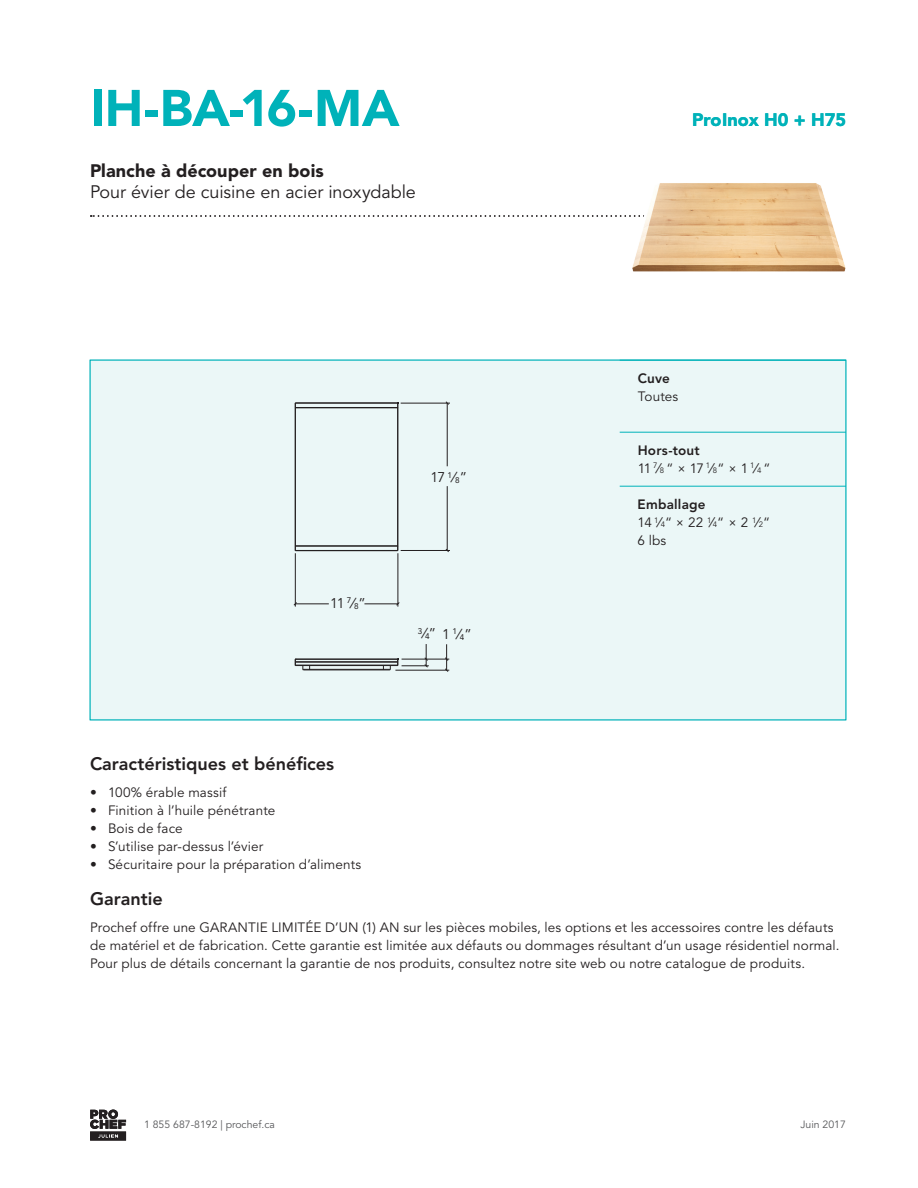
<style>
.page{position:relative;width:918px;height:1188px;background:#fff}
.page>*{position:absolute;margin:0;border:0;box-sizing:border-box;transform-origin:0 0}
.N__Produit{font:900 51px "Avenir LT Std";letter-spacing:-.01em;color:#00b2b9}
.Sous_Titre_12pt{font:800 18px "Avenir LT Std";color:#231f20}
.Titre_1_-_Book{font:18px "Avenir LT Std";letter-spacing:-.005em;color:#231f20}
.Titre_1_-_Black{font:900 18px "Avenir LT Std";color:#231f20}
.Sous_titre_Bleu{font:900 18px "Avenir LT Std";color:#00b2b9}
.t1{font:14.1px "Avenir LT Std";color:#231f20}
.Courant{font:13.5px/18px "Avenir LT Std";letter-spacing:.01em;color:#231f20}
.Spec_-__Courant_Book{font:13.5px "Avenir LT Std";letter-spacing:.005em;color:#231f20}
.Spec_-_Courant_Bold{font:800 13.5px "Avenir LT Std";letter-spacing:.015em;color:#231f20}
.t2{font:10.5px "Avenir LT Std";color:#57585a}
.s1{font-size:8.25px}
.s2{font-size:7.8px}
.s3{font-weight:800}
</style>
<div class="page">
<svg style="left:90px;top:1110px;width:36px;height:31px"></svg>
<div style="left:90px;top:360px;width:756px;height:360px;background:#ebf7f7"></div>
<hr style="left:364px;top:604px;width:34px;height:1px;background:#231f20">
<hr style="left:295px;top:604px;width:34px;height:1px;background:#231f20">
<hr style="left:401px;top:550px;width:49px;height:1px;background:#231f20">
<hr style="left:295px;top:553px;width:1px;height:54px;background:#231f20">
<svg style="left:445px;top:548px;width:4px;height:5px"></svg>
<hr style="left:398px;top:553px;width:1px;height:54px;background:#231f20">
<svg style="left:293px;top:602px;width:4px;height:4px"></svg>
<hr style="left:401px;top:403px;width:49px;height:1px;background:#231f20">
<hr style="left:447px;top:403px;width:1px;height:63px;background:#231f20">
<hr style="left:447px;top:486px;width:1px;height:64px;background:#231f20">
<svg style="left:396px;top:602px;width:4px;height:4px"></svg>
<svg style="left:445px;top:401px;width:4px;height:4px"></svg>
<hr style="left:395px;top:670px;width:54px;height:1px;background:#231f20">
<hr style="left:402px;top:659px;width:47px;height:1px;background:#231f20">
<svg style="left:445px;top:644px;width:4px;height:28px"></svg>
<hr style="left:295px;top:546px;width:103px;height:1px;background:#231f20">
<hr style="left:397px;top:403px;width:1px;height:148px;background:#231f20">
<hr style="left:295px;top:408px;width:103px;height:1px;background:#231f20">
<hr style="left:295px;top:407px;width:103px;height:1px;background:#231f20">
<hr style="left:295px;top:550px;width:103px;height:1px;background:#231f20">
<hr style="left:295px;top:403px;width:1px;height:148px;background:#231f20">
<hr style="left:398px;top:403px;width:1px;height:148px;background:#231f20">
<hr style="left:295px;top:403px;width:103px;height:1px;background:#231f20">
<hr style="left:303px;top:669px;width:87px;height:1px;background:#231f20">
<hr style="left:295px;top:662px;width:103px;height:1px;background:#231f20">
<hr style="left:303px;top:670px;width:87px;height:1px;background:#231f20">
<hr style="left:295px;top:665px;width:103px;height:1px;background:#231f20">
<hr style="left:295px;top:659px;width:103px;height:1px;background:#231f20">
<svg style="left:397px;top:644px;width:32px;height:24px"></svg>
<svg style="left:383px;top:666px;width:8px;height:4px"></svg>
<svg style="left:302px;top:666px;width:8px;height:4px"></svg>
<hr style="left:620px;top:360px;width:226px;height:1px;background:#00b2b9">
<hr style="left:620px;top:432px;width:226px;height:1px;background:#00b2b9">
<hr style="left:620px;top:486px;width:226px;height:1px;background:#00b2b9">
<svg style="left:91px;top:215px;width:534px;height:2px"></svg>
<img style="left:625px;top:183px;width:221px;height:89px">
<p class="N__Produit" style="left:90px;top:77px;width:311px">IH-BA-16-MA</p>
<p class="Titre_1_-_Black" style="left:90px;top:160px;width:235px">Planche à découper en bois</p>
<p class="Titre_1_-_Book" style="left:90px;top:181px;width:327px">Pour évier de cuisine en acier inoxydable</p>
<p class="t1" style="left:330px;top:595px;width:37px">11 <sup>7</sup>∕<span class="s1">8</span>”</p>
<p class="t1" style="left:431px;top:469px;width:38px">17 <sup>1</sup>∕<span class="s1">8</span>”</p>
<p class="t1" style="left:418px;top:626px;width:55px"><sup>3</sup>∕<span class="s1">4</span>” 1 <sup>1</sup>∕<span class="s1">4</span>”</p>
<p class="Sous_titre_Bleu" style="left:692px;top:109px;width:155px">ProInox H0 + H75</p>
<p class="Spec_-_Courant_Bold" style="left:638px;top:370px;width:34px">Cuve</p>
<p class="Spec_-__Courant_Book" style="left:638px;top:388px;width:42px">Toutes</p>
<p class="Spec_-_Courant_Bold" style="left:638px;top:442px;width:63px">Hors-tout</p>
<p class="Spec_-__Courant_Book" style="left:638px;top:460px;width:134px">11 <sup>7</sup>∕<span class="s2">8</span> “ × 17 <sup>1</sup>∕<span class="s2">8</span>“ × 1 <sup>1</sup>∕<span class="s2">4</span> “</p>
<p class="Courant" style="left:638px;top:496px;width:134px"><span class="s3">Emballage<br></span>14 <sup>1</sup>∕<span class="s2">4</span>“ × 22 <sup>1</sup>∕<span class="s2">4</span>“ × 2 <sup>1</sup>∕<span class="s2">2</span>“<br>6 lbs</p>
<p class="Sous_Titre_12pt" style="left:90px;top:753px;width:246px">Caractéristiques et bénéfices</p>
<p class="Courant" style="left:90px;top:783px;width:138px">• 100% érable massif</p>
<p class="Courant" style="left:90px;top:801px;width:187px">• Finition à l’huile pénétrante</p>
<p class="Courant" style="left:90px;top:819px;width:94px">• Bois de face</p>
<p class="Courant" style="left:90px;top:837px;width:175px">• S’utilise par-dessus l’évier</p>
<p class="Courant" style="left:90px;top:855px;width:273px">• Sécuritaire pour la préparation d’aliments</p>
<p class="Sous_Titre_12pt" style="left:90px;top:888px;width:74px">Garantie</p>
<p class="Courant" style="left:90px;top:918px;width:751px">Prochef offre une GARANTIE LIMITÉE D’UN (1) AN sur les pièces mobiles, les options et les accessoires contre les défauts de matériel et de fabrication. Cette garantie est limitée aux défauts ou dommages résultant d’un usage résidentiel normal.<br>Pour plus de détails concernant la garantie de nos produits, consultez notre site web ou notre catalogue de produits.</p>
<p class="t2" style="left:144px;top:1119px;width:132px">1 855 687-8192 | prochef.ca</p>
<p class="t2" style="left:800px;top:1119px;width:47px">Juin 2017</p>
</div>
